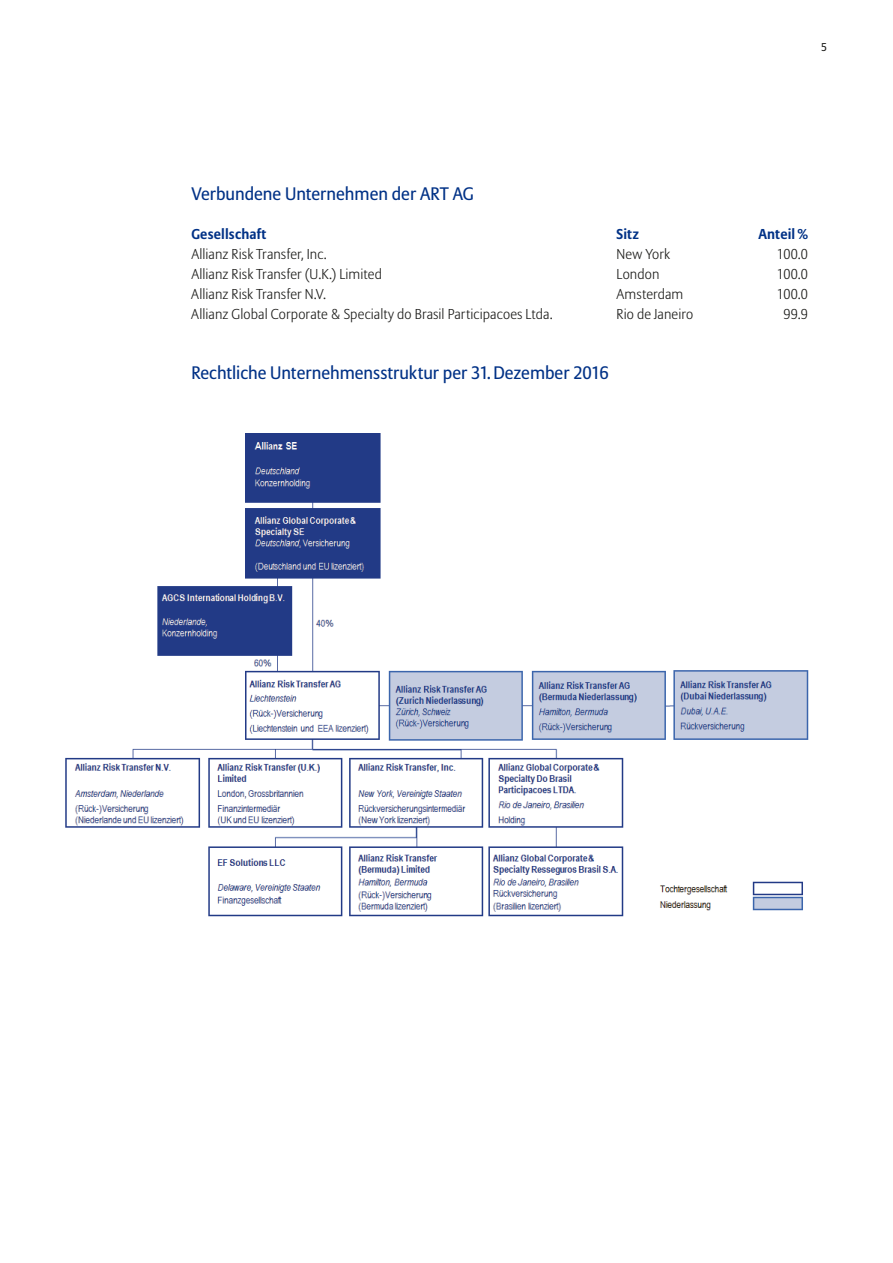
<style>
.page{position:relative;width:893px;height:1263px;background:#fff}
.page>*{position:absolute;margin:0;border:0;box-sizing:border-box;transform-origin:0 0}
.t1{font:18px "Allianz Sans";color:#003186}
.t2{font:300 14.25px "Allianz Sans";letter-spacing:.005em;color:#1d1d1b}
.t3{font:700 14.25px "Allianz Sans";letter-spacing:.01em;color:#003186}
.t4{font:11.25px "Allianz Sans";color:#1d1d1b}
</style>
<div class="page">
<img style="left:65px;top:433px;width:744px;height:484px">
<p class="t4" style="left:821px;top:41px;width:7px">5</p>
<p class="t1" style="left:191px;top:183px;width:284px">Verbundene Unternehmen der ART AG</p>
<p class="t3" style="left:191px;top:225px;width:77px">Gesellschaft</p>
<p class="t3" style="left:617px;top:225px;width:24px">Sitz</p>
<p class="t3" style="left:758px;top:225px;width:51px">Anteil %</p>
<p class="t2" style="left:191px;top:246px;width:137px">Allianz Risk Transfer, Inc.</p>
<p class="t2" style="left:617px;top:246px;width:55px">New York</p>
<p class="t2" style="left:777px;top:246px;width:33px">100.0</p>
<p class="t2" style="left:191px;top:266px;width:192px">Allianz Risk Transfer (U.K.) Limited</p>
<p class="t2" style="left:617px;top:266px;width:44px">London</p>
<p class="t2" style="left:777px;top:266px;width:33px">100.0</p>
<p class="t2" style="left:191px;top:286px;width:136px">Allianz Risk Transfer N.V.</p>
<p class="t2" style="left:617px;top:286px;width:68px">Amsterdam</p>
<p class="t2" style="left:777px;top:286px;width:33px">100.0</p>
<p class="t2" style="left:191px;top:305px;width:363px">Allianz Global Corporate &amp; Specialty do Brasil Participacoes Ltda.</p>
<p class="t2" style="left:616px;top:305px;width:78px">Rio de Janeiro</p>
<p class="t2" style="left:783px;top:305px;width:26px">99.9</p>
<p class="t1" style="left:191px;top:361px;width:419px">Rechtliche Unternehmensstruktur per 31.Dezember 2016</p>
</div>
